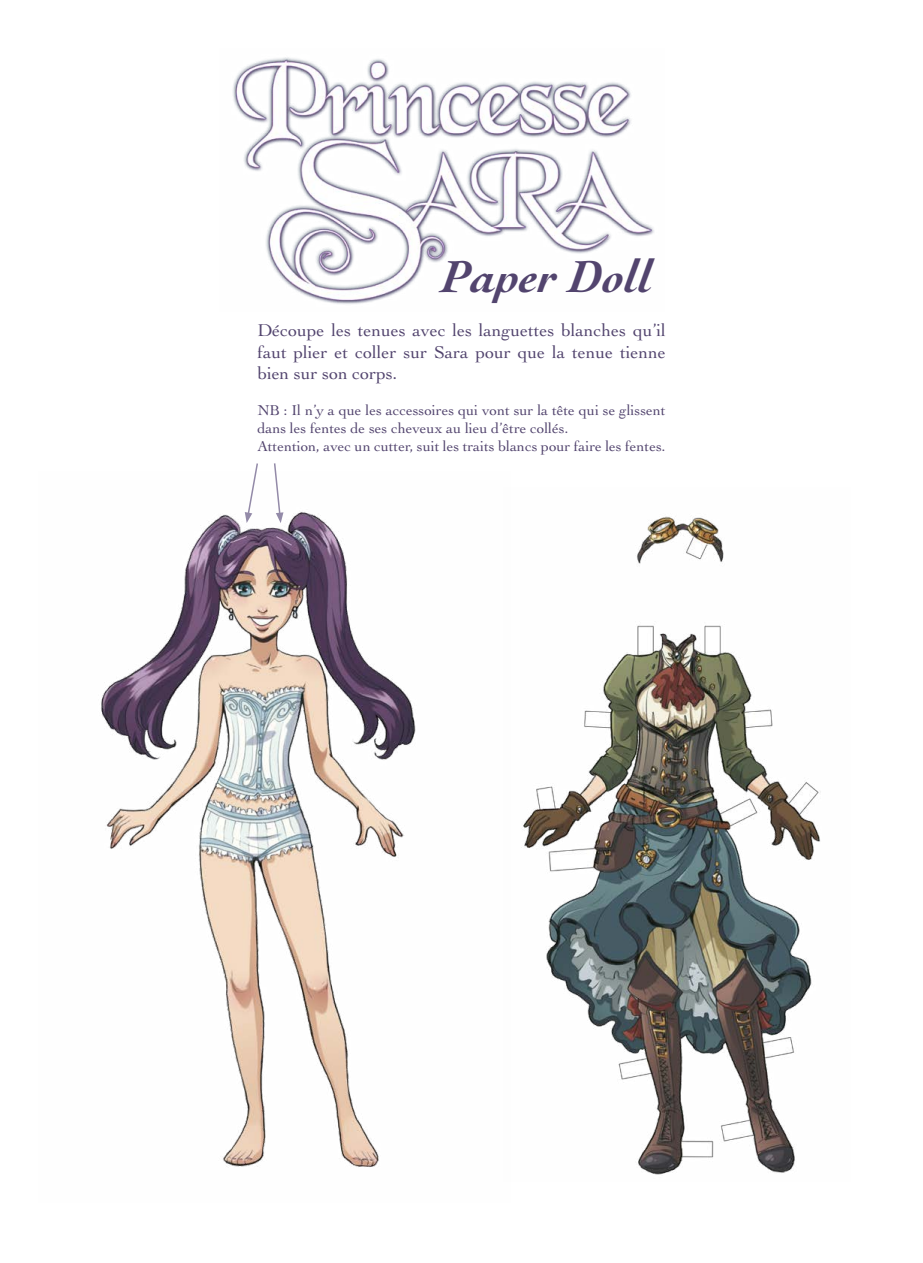
<style>
.page{position:relative;width:923px;height:1263px;background:#fff}
.page>*{position:absolute;margin:0;border:0;box-sizing:border-box;transform-origin:0 0}
.t1{font:italic 700 47.25px "Cochin LT Std";color:#52446e}
.t2{font:18px/21.6px "Cochin LT Std";color:#52446e;text-align:justify}
.t3{font:15px/18px "Cochin LT Std";color:#52446e}
</style>
<div class="page">
<img style="left:101px;top:512px;width:315px;height:655px">
<img style="left:523px;top:516px;width:298px;height:659px">
<img style="left:232px;top:57px;width:422px;height:247px">
<svg style="left:245px;top:463px;width:14px;height:60px"></svg>
<svg style="left:273px;top:463px;width:10px;height:60px"></svg>
<p class="t1" style="left:443px;top:248px;width:211px">Paper Doll</p>
<p class="t2" style="left:257px;top:319px;width:410px">Découpe les tenues avec les languettes blanches qu’il faut plier et coller sur Sara pour que la tenue tienne bien sur son corps.</p>
<p class="t3" style="left:257px;top:401px;width:410px">NB : Il n’y a que les accessoires qui vont sur la tête qui se glissent dans les fentes de ses cheveux au lieu d’être collés.</p>
<p class="t3" style="left:257px;top:437px;width:410px">Attention, avec un cutter, suit les traits blancs pour faire les fentes.</p>
</div>
